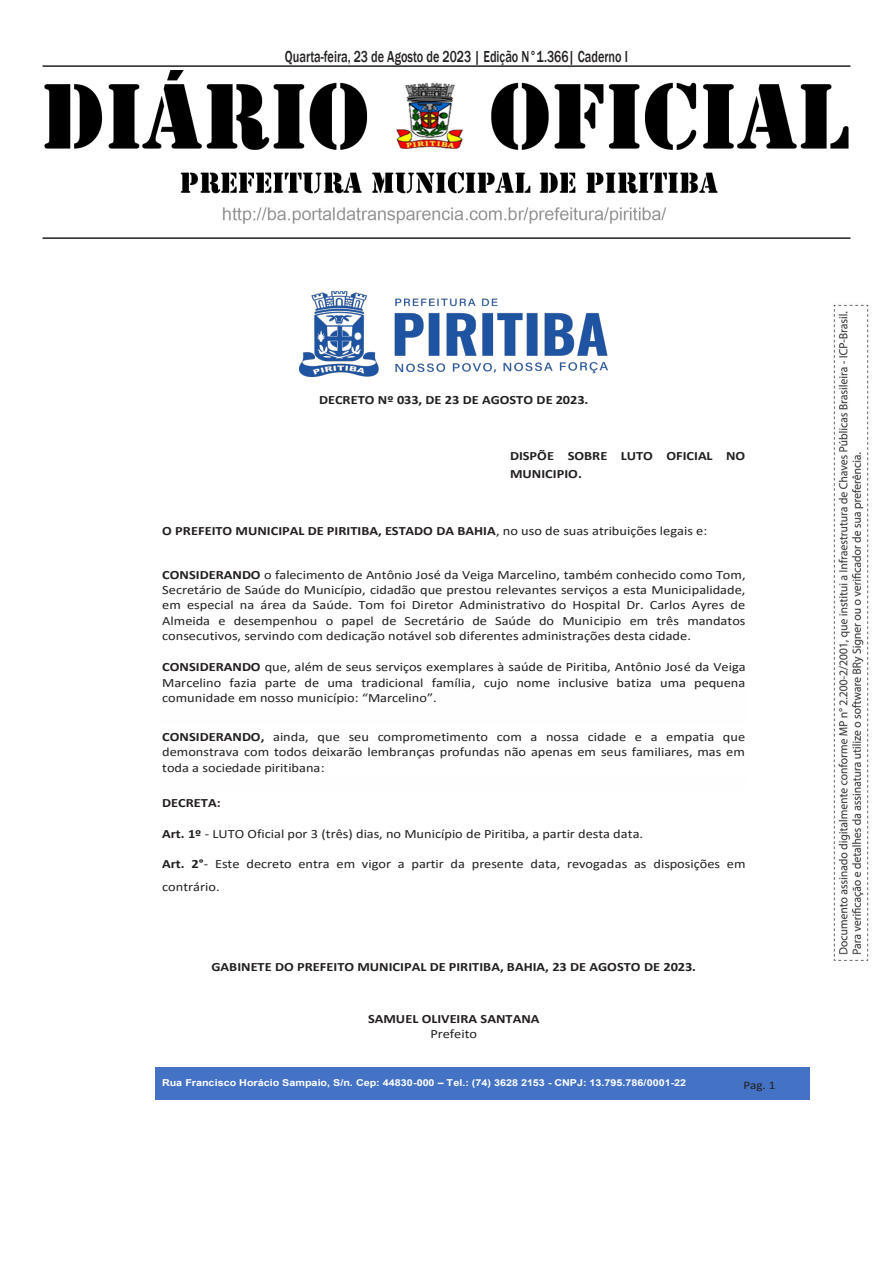
<style>
.page{position:relative;width:893px;height:1263px;background:#fff}
.page>*{position:absolute;margin:0;border:0;box-sizing:border-box;transform-origin:0 0}
.t1{font:500 16.35px "Franklin Gothic";color:#231f20;scale:.75 1}
.t2{font:12.6px/15.5px "Calibri";color:#231f20;text-align:justify;scale:1.14 1}
.t3{font:700 12.6px/17.9px "Calibri";color:#231f20;scale:1.14 1}
.t4{font:11.55px "Calibri";color:#231f20;scale:1.14 1}
.t5{font:700 9.45px "Arial";color:#fff;scale:1.14 1}
.s1{font-weight:400}
.s2{font-weight:700}
.s3{font-style:inherit}
</style>
<div class="page">
<img style="left:44px;top:70px;width:805px;height:154px">
<hr style="left:43px;top:237px;width:807px;height:2px;background:#231f20">
<hr style="left:43px;top:65px;width:807px;height:2px;background:#231f20">
<img style="left:833px;top:304px;width:36px;height:656px">
<img style="left:300px;top:291px;width:308px;height:86px">
<div style="left:155px;top:1067px;width:655px;height:33px;background:#4472c4"></div>
<p class="t1" style="left:285px;top:47px;width:459px">Quarta-feira, 23 de Agosto de 2023 | Edição N°1.366| Caderno I</p>
<p class="t3" style="left:319px;top:390px;width:238px">DECRETO Nº 033, DE 23 DE AGOSTO DE 2023.</p>
<p class="t3" style="left:510px;top:447px;width:208px">DISPÕE SOBRE LUTO OFICIAL NO<br>MUNICIPIO.</p>
<p class="t3" style="left:162px;top:521px;width:480px">O PREFEITO MUNICIPAL DE PIRITIBA, ESTADO DA BAHIA<span class="s1">, no uso de suas atribuições legais e:</span></p>
<p class="t2" style="left:162px;top:566px;width:513px"><span class="s2">CONSIDERANDO</span> o falecimento de Antônio José da Veiga Marcelino, também conhecido como Tom, Secretário de Saúde do Município, cidadão que prestou relevantes serviços a esta Municipalidade, em especial na área da Saúde. Tom foi Diretor Administrativo do Hospital Dr. Carlos Ayres de Almeida e desempenhou o papel de Secretário de Saúde do Municipio em três mandatos consecutivos, servindo com dedicação notável sob diferentes administrações desta cidade.</p>
<p class="t2" style="left:162px;top:659px;width:513px"><span class="s2">CONSIDERANDO</span> que, além de seus serviços exemplares à saúde de Piritiba, Antônio José da Veiga Marcelino fazia parte de uma tradicional família, cujo nome inclusive batiza uma pequena comunidade em nosso município: “Marcelino”.</p>
<p class="t2" style="left:162px;top:728px;width:513px"><span class="s2">CONSIDERANDO,</span> ainda, que seu comprometimento com a nossa cidade e a empatia que demonstrava com todos deixarão lembranças profundas não apenas em seus familiares, mas em toda a sociedade piritibana:</p>
<p class="t3" style="left:162px;top:793px;width:53px">DECRETA:</p>
<p class="t2" style="left:162px;top:825px;width:423px"><span class="s2">Art. 1º</span> - LUTO Oficial por 3 (três) dias, no Município de Piritiba, a partir desta data.</p>
<p class="t2" style="left:162px;top:852px;width:513px;line-height:23.2px"><span class="s2">Art. 2°</span>- Este decreto entra em vigor a partir da presente data, revogadas as disposições em contrário.</p>
<p class="t3" style="left:211px;top:958px;width:427px">GABINETE DO PREFEITO MUNICIPAL DE PIRITIBA, BAHIA, 23 DE AGOSTO DE 2023.</p>
<p class="t3" style="left:368px;top:1010px;width:152px;line-height:15.5px;text-align:center">SAMUEL OLIVEIRA SANTANA<br><span class="s1">Prefeito</span></p>
<p class="t5" style="left:162px;top:1076px;width:461px">Rua Francisco Horácio Sampaio, S/n. Cep: 44830-000 <span class="s3">–</span> Tel.: (74) 3628 2153 - CNPJ: 13.795.786/0001-22</p>
<p class="t4" style="left:743px;top:1077px;width:30px">Pag. 1</p>
</div>
